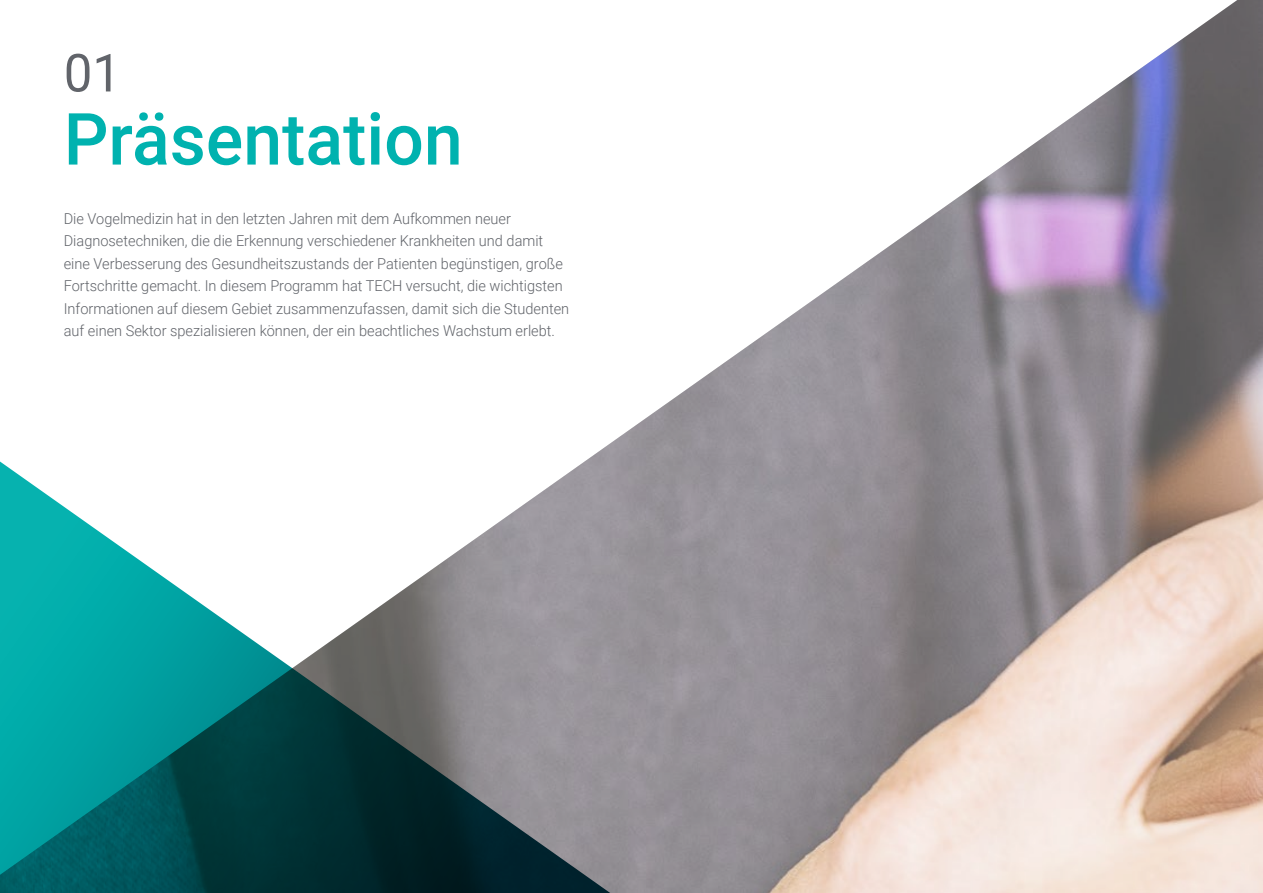
<style>
.page{position:relative;width:1263px;height:893px;background:#fff}
.page>*{position:absolute;margin:0;border:0;box-sizing:border-box;transform-origin:0 0}
.t1{font:500 72px "Roboto";color:#00b2af}
.t2{font:52.5px "Roboto";color:#61646a}
.t3{font:300 15px/22.5px "Roboto";color:#61646a}
</style>
<div class="page">
<img style="left:607px;top:0;width:656px;height:893px">
<svg style="left:0;top:446px;width:640px;height:447px"></svg>
<h2 class="t2" style="left:64px;top:36px;width:59px">01</h2>
<h1 class="t1" style="left:64px;top:89px;width:400px">Präsentation</h1>
<p class="t3" style="left:64px;top:207px;width:507px">Die Vogelmedizin hat in den letzten Jahren mit dem Aufkommen neuer Diagnosetechniken, die die Erkennung verschiedener Krankheiten und damit eine Verbesserung des Gesundheitszustands der Patienten begünstigen, große Fortschritte gemacht. In diesem Programm hat TECH versucht, die wichtigsten Informationen auf diesem Gebiet zusammenzufassen, damit sich die Studenten auf einen Sektor spezialisieren können, der ein beachtliches Wachstum erlebt.</p>
</div>
